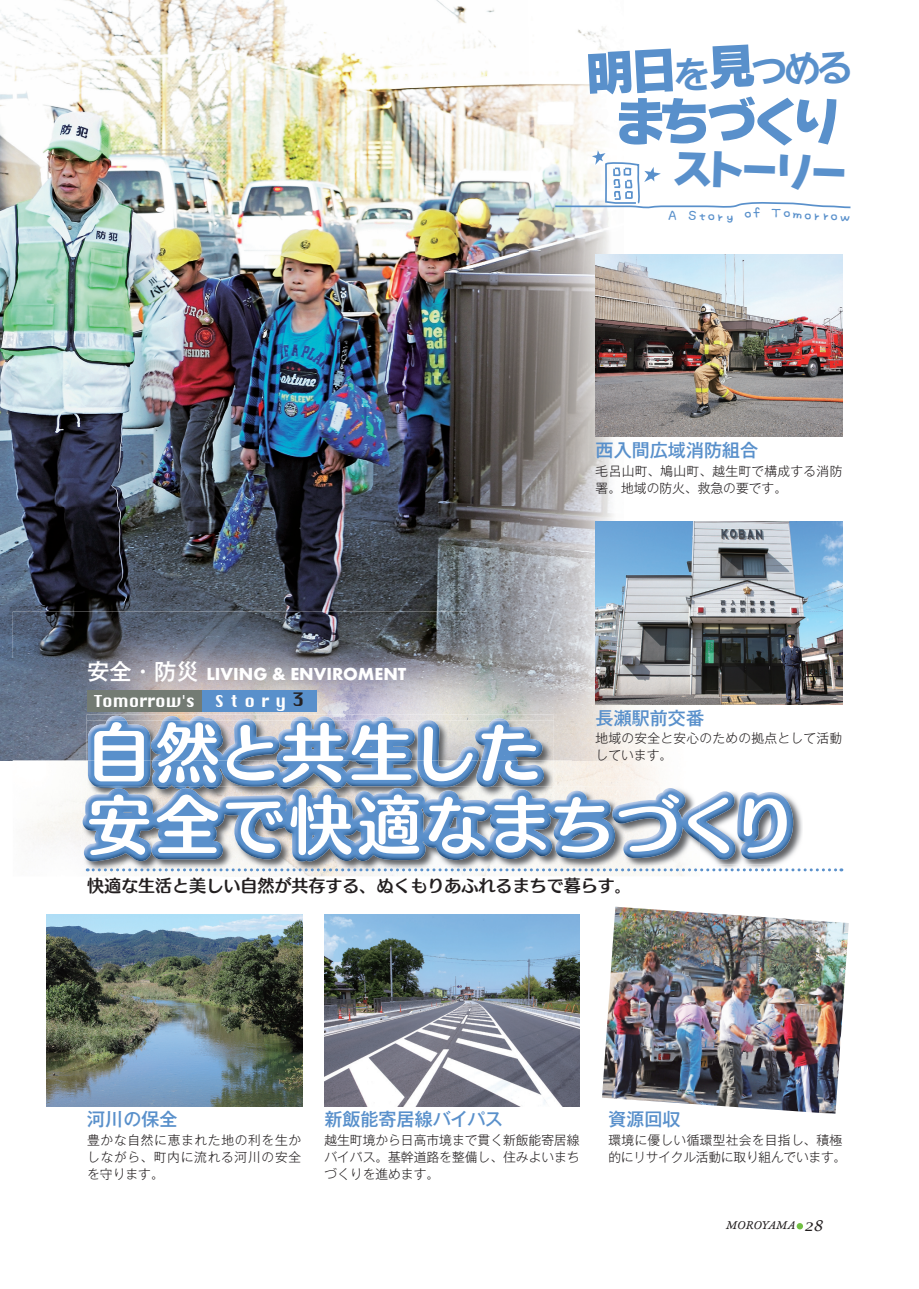
<style>
.page{position:relative;width:919px;height:1289px;background:#fff}
.page>*{position:absolute;margin:0;border:0;box-sizing:border-box;transform-origin:0 0}
.t1{font:63.75px/72.3px "Humming Std B";letter-spacing:.02em;color:#fff}
.t2{font:52.5px "Rodin Wanpaku Pro EB";letter-spacing:-.15em;color:#5990cb}
.t3{font:41.55px "Rodin Wanpaku Pro EB";color:#5990cb}
.t4{font:37.05px "Rodin Wanpaku Pro B";color:#5990cb}
.t5{font:500 22.35px "Gothic MB101 Pro";color:#fff}
.t6{font:500 18px "Gothic MB101 Pro";color:#5990cb}
.t7{font:700 18px "Futura T";color:#fff}
.t8{font:18px "Chicago";color:#231f20}
.t9{font:16.95px "Humming Std B";color:#231f20}
.t10{font:15.9px "Chicago";color:#fff}
.t11{font:italic 15.9px "Lucida Calligraphy";color:#231f20}
.t12{font:300 12.75px/17px "Gothic MB101 Pro";letter-spacing:.02em;color:#231f20;text-align:justify}
.t13{font:300 12.75px/17px "Gothic MB101 Pro";letter-spacing:-.02em;color:#231f20}
.t14{font:12.75px "Garamond Premr Pro It Capt";color:#231f20}
.t15{font:12.75px "The Little Bird FONT";color:#5990cb}
.s1{font-family:"Rodin Wanpaku Pro EB";font-size:49.05px}
</style>
<div class="page">
<img style="left:0;top:0;width:519px;height:507px">
<img style="left:519px;top:28px;width:94px;height:583px">
<img style="left:0;top:507px;width:467px;height:152px">
<img style="left:467px;top:507px;width:53px;height:104px">
<img style="left:0;top:659px;width:13px;height:101px">
<img style="left:594px;top:704px;width:105px;height:172px">
<img style="left:13px;top:760px;width:105px;height:116px">
<img style="left:541px;top:760px;width:53px;height:116px">
<img style="left:118px;top:829px;width:106px;height:47px">
<img style="left:276px;top:829px;width:265px;height:47px">
<img style="left:224px;top:871px;width:53px;height:5px">
<img style="left:13px;top:611px;width:610px;height:149px">
<img style="left:87px;top:714px;width:466px;height:6px">
<img style="left:544px;top:760px;width:9px;height:26px">
<img style="left:542px;top:720px;width:11px;height:40px">
<img style="left:150px;top:760px;width:2px;height:26px">
<img style="left:150px;top:720px;width:1px;height:40px">
<img style="left:87px;top:760px;width:1px;height:26px">
<img style="left:87px;top:720px;width:1px;height:40px">
<img style="left:107px;top:715px;width:19px;height:5px">
<img style="left:88px;top:720px;width:62px;height:66px">
<img style="left:163px;top:716px;width:228px;height:4px">
<img style="left:152px;top:760px;width:324px;height:26px">
<img style="left:151px;top:720px;width:264px;height:40px">
<svg style="left:492px;top:718px;width:14px;height:2px"></svg>
<img style="left:476px;top:760px;width:68px;height:26px">
<img style="left:479px;top:720px;width:63px;height:40px">
<img style="left:417px;top:720px;width:62px;height:40px">
<img style="left:718px;top:806px;width:84px;height:62px">
<img style="left:81px;top:864px;width:618px;height:7px">
<img style="left:713px;top:793px;width:84px;height:71px">
<img style="left:373px;top:786px;width:242px;height:74px">
<img style="left:459px;top:799px;width:35px;height:5px">
<img style="left:424px;top:799px;width:14px;height:3px">
<img style="left:421px;top:808px;width:10px;height:24px">
<img style="left:477px;top:814px;width:19px;height:27px">
<svg style="left:449px;top:817px;width:8px;height:11px"></svg>
<img style="left:344px;top:830px;width:17px;height:13px">
<img style="left:571px;top:833px;width:21px;height:7px">
<img style="left:87px;top:786px;width:457px;height:13px">
<svg style="left:433px;top:786px;width:17px;height:1px"></svg>
<svg style="left:330px;top:786px;width:13px;height:2px"></svg>
<img style="left:279px;top:786px;width:14px;height:2px">
<svg style="left:202px;top:785px;width:16px;height:3px"></svg>
<img style="left:173px;top:786px;width:29px;height:2px">
<img style="left:156px;top:786px;width:14px;height:2px">
<img style="left:96px;top:786px;width:46px;height:1px">
<img style="left:699px;top:791px;width:36px;height:68px">
<img style="left:612px;top:788px;width:87px;height:70px">
<img style="left:737px;top:792px;width:56px;height:67px">
<img style="left:83px;top:788px;width:311px;height:41px">
<svg style="left:796px;top:1222px;width:7px;height:7px"></svg>
<div style="left:87px;top:690px;width:115px;height:21px;background:#737b73"></div>
<div style="left:202px;top:690px;width:115px;height:21px;background:#5990cb"></div>
<svg style="left:87px;top:868px;width:754px;height:3px"></svg>
<img style="left:47px;top:914px;width:255px;height:192px">
<img style="left:595px;top:254px;width:247px;height:183px">
<img style="left:595px;top:521px;width:247px;height:183px">
<img style="left:324px;top:914px;width:255px;height:192px">
<img style="left:602px;top:906px;width:246px;height:207px">
<svg style="left:553px;top:150px;width:298px;height:73px"></svg>
<h3 class="t4" style="left:584px;top:55px;width:269px;rotate:-3deg"><span class="s1">明日</span>を<span class="s1">見</span>つめる</h3>
<h2 class="t2" style="left:613px;top:84px;width:231px">まちづくり</h2>
<h3 class="t3" style="left:673px;top:138px;width:177px;rotate:2deg">ストーリー</h3>
<p class="t15" style="left:688px;top:209px;width:19px">St</p>
<p class="t15" style="left:668px;top:209px;width:10px">A</p>
<h3 class="t6" style="left:595px;top:435px;width:164px">西入間広域消防組合</h3>
<p class="t12" style="left:595px;top:461px;width:248px">毛呂山町、鳩山町、越生町で構成する消防署。地域の防火、救急の要です。</p>
<h3 class="t5" style="left:87px;top:652px;width:113px">安全・防災</h3>
<h1 class="t1" style="left:87px;top:715px;width:711px">自然と共生した<br>安全で快適なまちづくり</h1>
<h3 class="t9" style="left:87px;top:872px;width:546px">快適な生活と美しい自然が共存する、ぬくもりあふれるまちで暮らす。</h3>
<h3 class="t7" style="left:206px;top:663px;width:201px">LIVING &amp; ENVIROMENT</h3>
<h3 class="t8" style="left:292px;top:686px;width:14px">3</h3>
<p class="t10" style="left:94px;top:688px;width:102px">Tomorrow s'</p>
<p class="t10" style="left:215px;top:688px;width:73px">Story</p>
<h3 class="t6" style="left:595px;top:702px;width:110px">長瀬駅前交番</h3>
<p class="t12" style="left:595px;top:728px;width:248px">地域の安全と安心のための拠点として活動しています。</p>
<h3 class="t6" style="left:87px;top:1104px;width:92px">河川の保全</h3>
<p class="t12" style="left:87px;top:1129px;width:215px">豊かな自然に恵まれた地の利を生かしながら、町内に流れる河川の安全を守ります。</p>
<h3 class="t6" style="left:324px;top:1104px;width:180px">新飯能寄居線バイパス</h3>
<p class="t12" style="left:324px;top:1129px;width:257px">越生町境から日高市境まで貫く新飯能寄居線バイパス。基幹道路を整備し、住みよいまちづくりを進めます。</p>
<h3 class="t6" style="left:608px;top:1104px;width:74px">資源回収</h3>
<p class="t13" style="left:608px;top:1129px;width:239px">環境に優しい循環型社会を目指し、積極的にリサイクル活動に取り組んでいます。</p>
<p class="t14" style="left:726px;top:1217px;width:71px">MOROYAMA</p>
<p class="t11" style="left:804px;top:1215px;width:20px">28</p>
</div>
